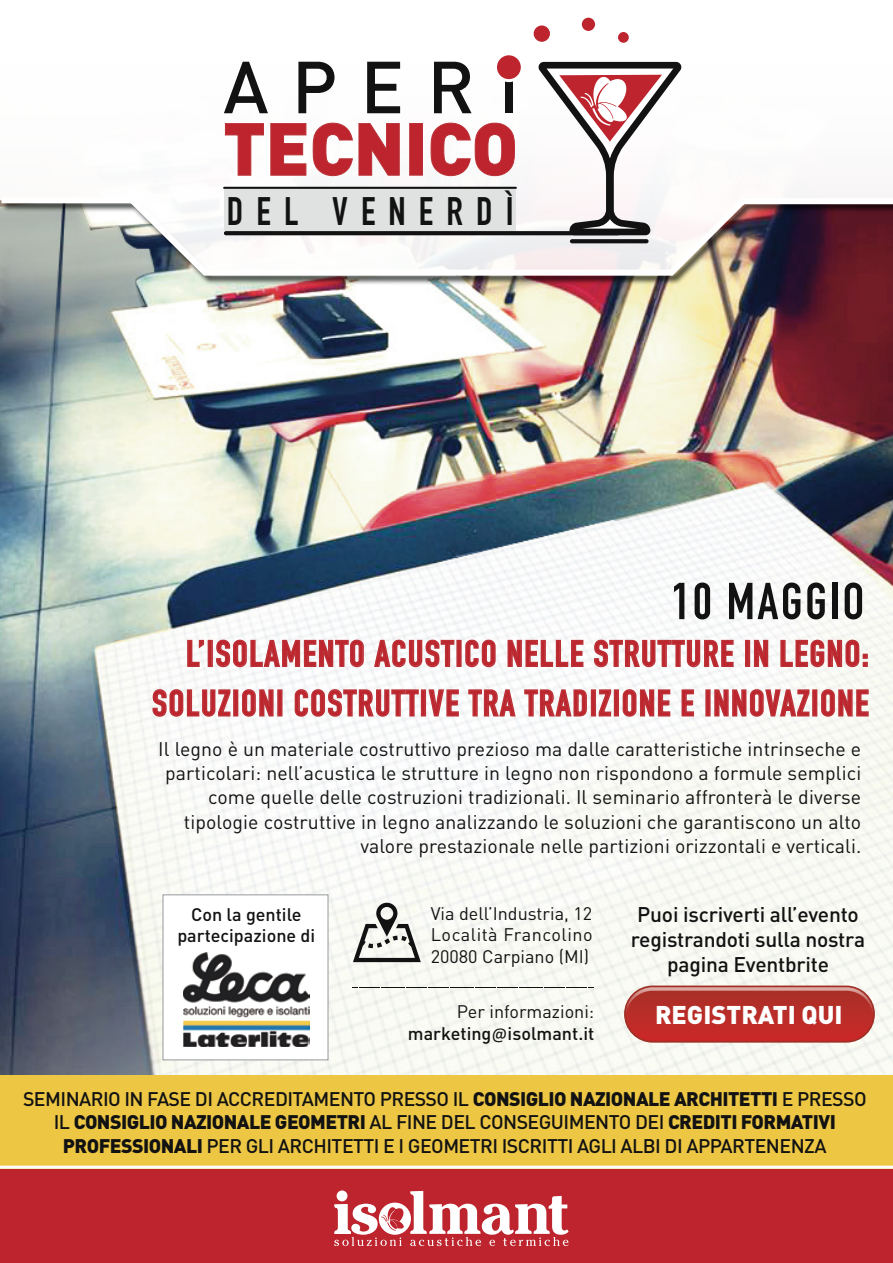
<style>
.page{position:relative;width:893px;height:1263px;background:#fff}
.page>*{position:absolute;margin:0;border:0;box-sizing:border-box;transform-origin:0 0}
.t1{font:900 72.45px "DIN";color:#bd242d}
.t2{font:500 72.45px "DIN";letter-spacing:.32em;color:#121212}
.t3{font:700 51px "DIN Condensed";letter-spacing:.05em;color:#121212}
.t4{font:700 38.85px "DIN Condensed";letter-spacing:.34em;color:#121212}
.t5{font:700 36px/49.5px "DIN Condensed";letter-spacing:.05em;color:#bd242d;text-align:right}
.t6{font:900 25.35px "DIN";color:#fff}
.t7{font:500 21px/25.2px "DIN";letter-spacing:-.01em;color:#121212;text-align:center}
.t8{font:19.5px/24px "DIN";letter-spacing:.005em;color:#121212;text-align:right}
.t9{font:500 19.5px/23.4px "DIN";letter-spacing:-.03em;color:#121212;text-align:center}
.t10{font:500 18px/21.6px "DIN";color:#121212;text-align:right}
.t11{font:18px/21.6px "DIN";color:#121212;text-align:justify}
.s1{font-weight:400}
.s2{font-family:"Calibri";font-weight:400}
.s3{font-weight:900}
</style>
<div class="page">
<img style="left:0;top:287px;width:893px;height:789px">
<img style="left:0;top:279px;width:893px;height:8px">
<img style="left:0;top:273px;width:893px;height:6px">
<svg style="left:186px;top:639px;width:19px;height:29px"></svg>
<div style="left:208px;top:640px;width:5px;height:27px;border:2px solid #bb3136"></div>
<svg style="left:215px;top:632px;width:150px;height:36px"></svg>
<svg style="left:373px;top:632px;width:82px;height:36px"></svg>
<div style="left:456px;top:640px;width:6px;height:27px;border:2px solid #bb3136"></div>
<svg style="left:464px;top:639px;width:33px;height:29px"></svg>
<svg style="left:507px;top:639px;width:77px;height:29px"></svg>
<svg style="left:593px;top:639px;width:141px;height:29px"></svg>
<div style="left:745px;top:640px;width:5px;height:27px;border:2px solid #bb3136"></div>
<svg style="left:753px;top:639px;width:16px;height:29px"></svg>
<svg style="left:780px;top:639px;width:88px;height:29px"></svg>
<svg style="left:152px;top:688px;width:79px;height:30px"></svg>
<div style="left:233px;top:689px;width:5px;height:27px;border:2px solid #bb3136"></div>
<svg style="left:241px;top:688px;width:33px;height:30px"></svg>
<div style="left:277px;top:689px;width:5px;height:27px;border:2px solid #bb3136"></div>
<svg style="left:294px;top:688px;width:126px;height:30px"></svg>
<div style="left:421px;top:689px;width:5px;height:27px;border:2px solid #bb3136"></div>
<svg style="left:428px;top:688px;width:32px;height:39px"></svg>
<svg style="left:468px;top:681px;width:49px;height:36px"></svg>
<svg style="left:523px;top:681px;width:65px;height:36px"></svg>
<div style="left:591px;top:689px;width:5px;height:27px;border:2px solid #bb3136"></div>
<svg style="left:598px;top:689px;width:14px;height:28px"></svg>
<div style="left:614px;top:689px;width:5px;height:27px;border:2px solid #bb3136"></div>
<svg style="left:622px;top:688px;width:49px;height:30px"></svg>
<svg style="left:681px;top:689px;width:14px;height:28px"></svg>
<div style="left:705px;top:689px;width:6px;height:27px;border:2px solid #bb3136"></div>
<svg style="left:714px;top:681px;width:96px;height:46px"></svg>
<div style="left:812px;top:689px;width:5px;height:27px;border:2px solid #bb3136"></div>
<svg style="left:820px;top:688px;width:49px;height:30px"></svg>
<svg style="left:0;top:61px;width:893px;height:212px"></svg>
<div style="left:224px;top:188px;width:292px;height:44px;background:#e0e2e2"></div>
<svg style="left:224px;top:122px;width:176px;height:55px"></svg>
<div style="left:409px;top:123px;width:14px;height:53px;border:1px solid #bb3136"></div>
<svg style="left:429px;top:122px;width:87px;height:55px"></svg>
<hr style="left:224px;top:187px;width:292px;height:2px;background:#121212">
<svg style="left:538px;top:62px;width:144px;height:173px"></svg>
<svg style="left:224px;top:231px;width:396px;height:4px;background:#161616"></svg>
<svg style="left:570px;top:239px;width:79px;height:4px"></svg>
<div style="left:495px;top:54px;width:27px;height:27px;background:#bd242d;border-radius:50%"></div>
<div style="left:494px;top:52px;width:30px;height:30px;border:3px solid #fff;border-radius:50%"></div>
<div style="left:533px;top:24px;width:18px;height:19px;background:#bd242d;border-radius:50%"></div>
<div style="left:532px;top:23px;width:20px;height:21px;border:2px solid #fff;border-radius:50%"></div>
<div style="left:581px;top:17px;width:15px;height:15px;background:#bd242d;border-radius:50%"></div>
<div style="left:580px;top:16px;width:17px;height:17px;border:2px solid #fff;border-radius:50%"></div>
<div style="left:617px;top:31px;width:12px;height:12px;background:#bd242d;border-radius:50%"></div>
<div style="left:617px;top:31px;width:13px;height:13px;border:1px solid #fff;border-radius:50%"></div>
<div style="left:0;top:1168px;width:893px;height:95px;background:#bd242d"></div>
<svg style="left:334px;top:1190px;width:235px;height:56px"></svg>
<svg style="left:624px;top:985px;width:251px;height:58px;background:#bd403b"></svg>
<svg style="left:353px;top:903px;width:68px;height:59px"></svg>
<svg style="left:353px;top:987px;width:240px;height:1px"></svg>
<div style="left:0;top:1076px;width:893px;height:93px;background:#edc744"></div>
<hr style="left:0;top:1166px;width:893px;height:3px;background:#fff">
<div style="left:163px;top:894px;width:165px;height:166px;background:#fff;border:1px solid #96999b"></div>
<img style="left:183px;top:953px;width:126px;height:94px">
<h1 class="t2" style="left:223px;top:41px;width:297px">APERI</h1>
<h1 class="t1" style="left:223px;top:100px;width:296px">TECNICO</h1>
<h3 class="t4" style="left:227px;top:189px;width:288px">DEL VENERDÌ</h3>
<h2 class="t3" style="left:671px;top:571px;width:194px">10 MAGGIO</h2>
<h3 class="t5" style="left:152px;top:629px;width:718px">L’ISOLAMENTO ACUSTICO NELLE STRUTTURE IN LEGNO:<br>SOLUZIONI COSTRUTTIVE TRA TRADIZIONE E INNOVAZIONE</h3>
<p class="t8" style="left:158px;top:737px;width:704px">Il legno è un materiale costruttivo prezioso ma dalle caratteristiche intrinseche e particolari: nell’acustica le strutture in legno non rispondono a formule semplici come quelle delle costruzioni tradizionali. Il seminario affronterà le diverse tipologie costruttive in legno analizzando le soluzioni che garantiscono un alto valore prestazionale nelle partizioni orizzontali e verticali.</p>
<p class="t10" style="left:177px;top:903px;width:139px;text-align:center">Con la gentile partecipazione di</p>
<p class="t11" style="left:431px;top:902px;width:163px">Via dell’Industria, 12<br>Località Francolino 20080 Carpiano (MI)</p>
<p class="t10" style="left:408px;top:1000px;width:188px"><span class="s1">Per informazioni: </span>marketing<span class="s2">@</span>isolmant.it</p>
<p class="t7" style="left:631px;top:901px;width:236px">Puoi iscriverti all’evento registrandoti sulla nostra pagina Eventbrite</p>
<p class="t6" style="left:655px;top:998px;width:189px">REGISTRATI QUI</p>
<p class="t9" style="left:23px;top:1086px;width:845px">SEMINARIO IN FASE DI ACCREDITAMENTO PRESSO IL <span class="s3">CONSIGLIO NAZIONALE ARCHITETTI</span> E PRESSO<br>IL <span class="s3">CONSIGLIO NAZIONALE GEOMETRI</span> AL FINE DEL CONSEGUIMENTO DEI <span class="s3">CREDITI FORMATIVI<br>PROFESSIONALI</span> PER GLI ARCHITETTI E I GEOMETRI ISCRITTI AGLI ALBI DI APPARTENENZA</p>
</div>
